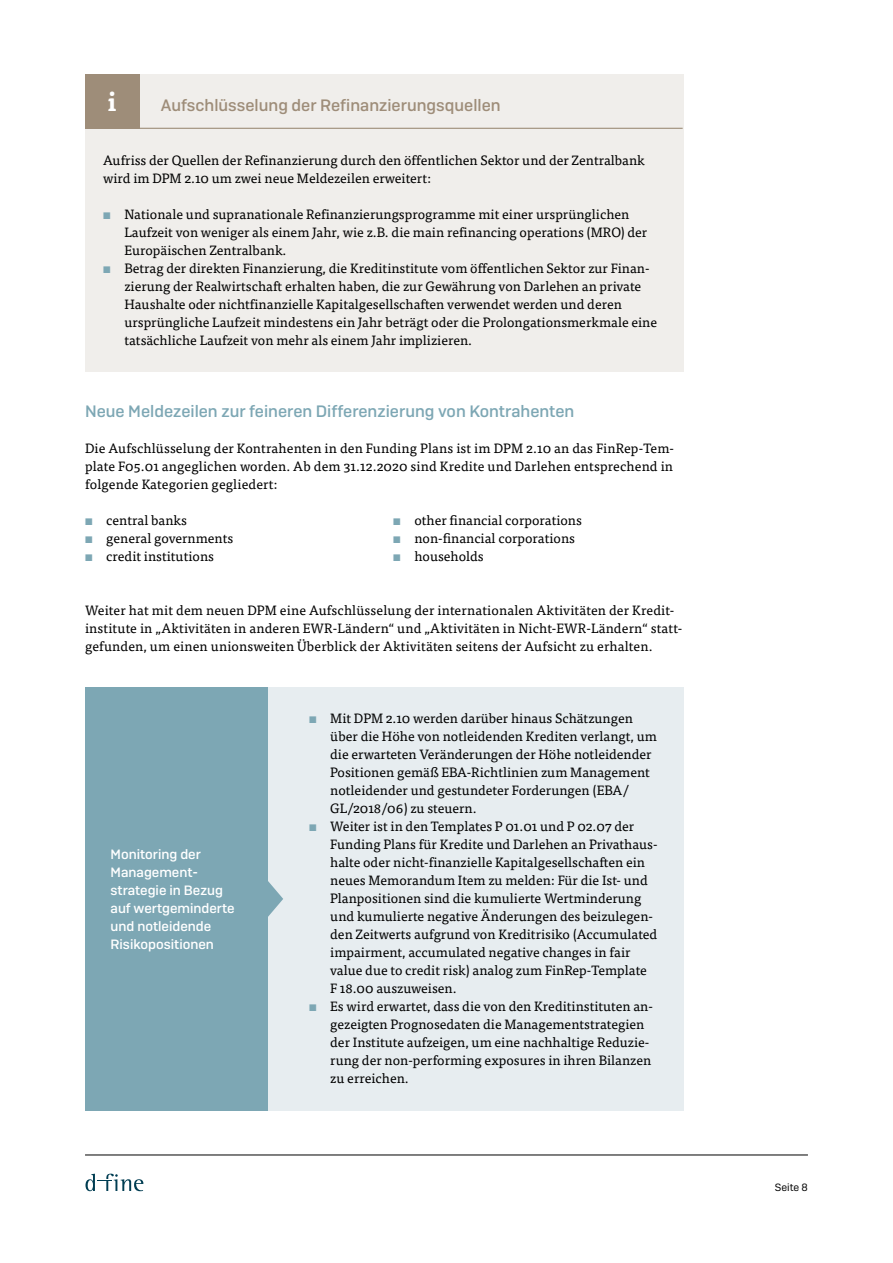
<style>
.page{position:relative;width:893px;height:1263px;background:#fff}
.page>*{position:absolute;margin:0;border:0;box-sizing:border-box;transform-origin:0 0}
.t1{font:700 25.5px "Tisa OT";color:#fff}
.t2{font:500 16.5px "Camber";color:#7da7b4}
.t3{font:500 16.5px "Camber";color:#9e8d79}
.t4{font:13.5px/18px "Tisa OT";color:#000}
.t5{font:500 13.5px/18px "Camber";color:#fff}
.t6{font:10.5px "Camber";color:#000}
.s1{font-weight:700;color:#7da7b4}
</style>
<div class="page">
<div style="left:85px;top:687px;width:183px;height:424px;background:#7da7b4"></div>
<div style="left:268px;top:687px;width:415px;height:424px;background:#e7edf0"></div>
<svg style="left:268px;top:881px;width:15px;height:36px"></svg>
<div style="left:85px;top:75px;width:598px;height:297px;background:#f0eeeb"></div>
<div style="left:85px;top:75px;width:54px;height:54px;background:#9e8d79"></div>
<hr style="left:136px;top:128px;width:547px;height:1px;background:#9e8d79">
<hr style="left:85px;top:1155px;width:723px;height:1px;background:#000">
<svg style="left:85px;top:1174px;width:58px;height:17px"></svg>
<h1 class="t1" style="left:108px;top:86px;width:10px">i</h1>
<p class="t3" style="left:161px;top:95px;width:341px">Aufschlüsselung der Refinanzierungsquellen</p>
<p class="t4" style="left:103px;top:151px;width:543px">Aufriss der Quellen der Refinanzierung durch den öffentlichen Sektor und der Zentralbank wird im DPM 2.10 um zwei neue Meldezeilen erweitert:</p>
<p class="t4" style="left:124px;top:205px;width:524px;text-indent:-21px"><span class="s1">▪</span> Nationale und supranationale Refinanzierungsprogramme mit einer ursprünglichen<br>Laufzeit von weniger als einem Jahr, wie z.B. die main refinancing operations (MRO) der<br>Europäischen Zentralbank.</p>
<p class="t4" style="left:124px;top:259px;width:534px;text-indent:-21px"><span class="s1">▪</span> Betrag der direkten Finanzierung, die Kreditinstitute vom öffentlichen Sektor zur Finan&shy;zierung der Realwirtschaft erhalten haben, die zur Gewährung von Darlehen an private Haushalte oder nichtfinanzielle Kapitalgesellschaften verwendet werden und deren ursprüngliche Laufzeit mindestens ein Jahr beträgt oder die Prolongationsmerkmale eine tatsächliche Laufzeit von mehr als einem Jahr implizieren.</p>
<p class="t2" style="left:85px;top:401px;width:491px">Neue Meldezeilen zur feineren Differenzierung von Kontrahenten</p>
<p class="t4" style="left:85px;top:439px;width:591px;text-align:justify">Die Aufschlüsselung der Kontrahenten in den Funding Plans ist im DPM 2.10 an das FinRep-Tem&shy;plate F05.01 angeglichen worden. Ab dem 31.12.2020 sind Kredite und Darlehen entsprechend in folgende Kategorien gegliedert:</p>
<p class="t4" style="left:85px;top:511px;width:103px"><span class="s1">▪</span> central banks</p>
<p class="t4" style="left:85px;top:529px;width:150px"><span class="s1">▪</span> general governments</p>
<p class="t4" style="left:85px;top:547px;width:130px"><span class="s1">▪</span> credit institutions</p>
<p class="t4" style="left:393px;top:511px;width:190px"><span class="s1">▪</span> other financial corporations</p>
<p class="t4" style="left:393px;top:529px;width:183px"><span class="s1">▪</span> non-financial corporations</p>
<p class="t4" style="left:393px;top:547px;width:92px"><span class="s1">▪</span> households</p>
<p class="t4" style="left:85px;top:601px;width:599px">Weiter hat mit dem neuen DPM eine Aufschlüsselung der internationalen Aktivitäten der Kredit&shy;institute in „Aktivitäten in anderen EWR-Ländern“ und „Aktivitäten in Nicht-EWR-Ländern“ statt&shy;gefunden, um einen unionsweiten Überblick der Aktivitäten seitens der Aufsicht zu erhalten.</p>
<p class="t5" style="left:111px;top:845px;width:126px">Monitoring der<br>Management&shy;strategie in Bezug auf wertgeminderte und notleidende<br>Risikopositionen</p>
<p class="t4" style="left:330px;top:709px;width:328px;text-indent:-21px"><span class="s1">▪</span> Mit DPM 2.10 werden darüber hinaus Schätzungen über die Höhe von notleidenden Krediten verlangt, um die erwarteten Veränderungen der Höhe notleidender Positionen gemäß EBA-Richtlinien zum Management notleidender und gestundeter Forderungen (EBA/ GL/2018/06) zu steuern.</p>
<p class="t4" style="left:330px;top:817px;width:329px;text-indent:-21px"><span class="s1">▪</span> Weiter ist in den Templates P 01.01 und P 02.07 der Funding Plans für Kredite und Darlehen an Privathaus&shy;halte oder nicht-finanzielle Kapitalgesellschaften ein neues Memorandum Item zu melden: Für die Ist- und Planpositionen sind die kumulierte Wertminderung und kumulierte negative Änderungen des beizulegen&shy;den Zeitwerts aufgrund von Kreditrisiko (Accumulated impairment, accumulated negative changes in fair value due to credit risk) analog zum FinRep-Template<br>F 18.00 auszuweisen.</p>
<p class="t4" style="left:330px;top:997px;width:324px;text-indent:-21px"><span class="s1">▪</span> Es wird erwartet, dass die von den Kreditinstituten an&shy;gezeigten Prognosedaten die Managementstrategien der Institute aufzeigen, um eine nachhaltige Reduzie&shy;rung der non-performing exposures in ihren Bilanzen zu erreichen.</p>
<p class="t6" style="left:775px;top:1181px;width:35px">Seite 8</p>
</div>
